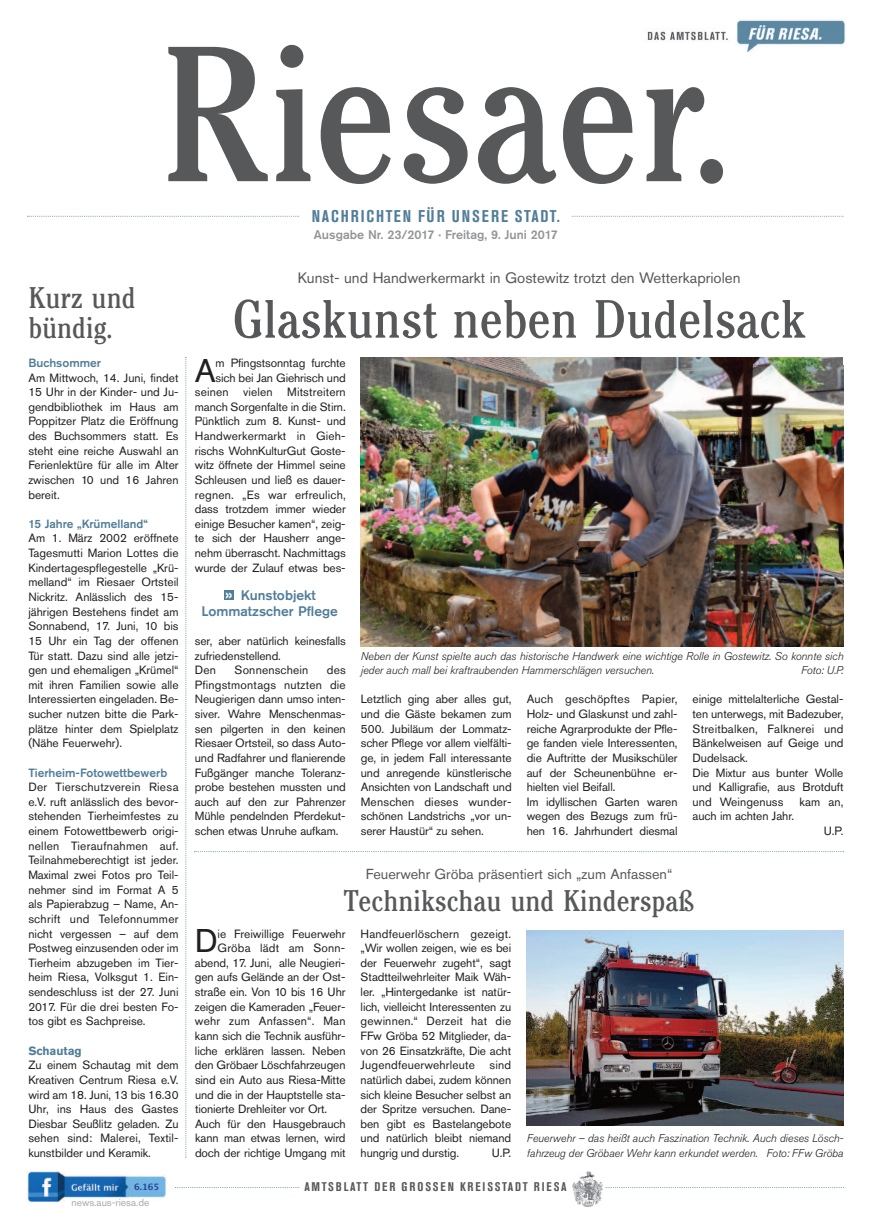
<style>
.page{position:relative;width:886px;height:1223px;background:#fff}
.page>*{position:absolute;margin:0;border:0;box-sizing:border-box;transform-origin:0 0}
.t1{font:201.25px "Cheltenham EFOP Book Con";color:#57585a}
.t2{font:56.25px "Cheltenham EFOP Book Con";color:#57585a}
.t3{font:32.62px "Akzidenz Grotesk Std";color:#231f20}
.t4{font:31.25px/29.2px "Cheltenham EFOP Book Con";color:#57585a}
.t5{font:500 17.5px "Akzidenz Grotesk Std";color:#fff}
.t6{font:700 condensed 16.88px "Akzidenz Grotesk Std";letter-spacing:.115em;color:#517d99}
.t7{font:15px "Akzidenz Grotesk Std";color:#57585a}
.t8{font:14.38px "Akzidenz Grotesk Std";color:#57585a}
.t9{font:500 13.75px/16.5px "Akzidenz Grotesk Std";color:#517d99}
.t10{font:500 12.5px "Akzidenz Grotesk Std";color:#939598}
.t11{font:700 condensed 12.5px "Akzidenz Grotesk Std";letter-spacing:.15em;color:#57585a}
.t12{font:11.88px/14.6px "Akzidenz Grotesk Std";letter-spacing:-.005em;color:#231f20;text-align:justify}
.t13{font:500 11.88px "Akzidenz Grotesk Std";color:#517d99}
.t14{font:11.88px "Akzidenz Grotesk Std";letter-spacing:.015em;color:#231f20}
.t15{font:700 11.88px "Akzidenz Grotesk Std";letter-spacing:-.005em;color:#517d99}
.t16{font:italic 300 11.25px/14.6px "Akzidenz Grotesk Std";letter-spacing:-.005em;color:#231f20}
.t17{font:10.12px "Akzidenz Grotesk Std";color:#a8a9ad}
.t18{font:700 8.75px "Lucida Grande";color:#253f8f}
</style>
<div class="page">
<img style="left:647px;top:20px;width:198px;height:32px">
<svg style="left:572px;top:216px;width:271px;height:1px"></svg>
<svg style="left:27px;top:216px;width:272px;height:1px"></svg>
<svg style="left:175px;top:1187px;width:124px;height:1px"></svg>
<svg style="left:606px;top:1187px;width:238px;height:1px"></svg>
<img style="left:572px;top:1171px;width:31px;height:35px">
<img style="left:27px;top:1171px;width:139px;height:30px">
<div style="left:224px;top:590px;width:10px;height:10px;background:#517d99"></div>
<svg style="left:185px;top:357px;width:1px;height:800px"></svg>
<img style="left:361px;top:357px;width:482px;height:289px">
<svg style="left:194px;top:851px;width:650px;height:1px"></svg>
<img style="left:527px;top:930px;width:316px;height:195px">
<h1 class="t1" style="left:160px;top:47px;width:577px">Riesaer.</h1>
<h3 class="t6" style="left:312px;top:206px;width:250px">NACHRICHTEN FÜR UNSERE STADT.</h3>
<p class="t10" style="left:314px;top:227px;width:245px">Ausgabe Nr. 23/2017 · Freitag, 9. Juni 2017</p>
<h3 class="t4" style="left:28px;top:286px;width:109px">Kurz und bündig.</h3>
<p class="t13" style="left:28px;top:355px;width:74px">Buchsommer</p>
<p class="t12" style="left:28px;top:370px;width:152px">Am Mittwoch, 14. Juni, findet 15 Uhr in der Kinder- und Ju&shy;gendbibliothek im Haus am Poppitzer Platz die Eröffnung des Buchsommers statt. Es steht eine reiche Auswahl an Ferienlektüre für alle im Alter zwischen 10 und 16 Jahren bereit.</p>
<p class="t13" style="left:28px;top:516px;width:121px">15 Jahre „Krümelland“</p>
<p class="t12" style="left:28px;top:531px;width:152px">Am 1. März 2002 eröffnete Tagesmutti Marion Lottes die Kindertagespflegestelle „Krü&shy;melland“ im Riesaer Ortsteil Nickritz. Anlässlich des 15- jährigen Bestehens findet am Sonnabend, 17. Juni, 10 bis 15 Uhr ein Tag der offenen Tür statt. Dazu sind alle jetzi&shy;gen und ehemaligen „Krümel“ mit ihren Familien sowie alle Interessierten eingeladen. Be&shy;sucher nutzen bitte die Park&shy;plätze hinter dem Spielplatz (Nähe Feuerwehr).</p>
<p class="t13" style="left:28px;top:765px;width:140px">Tierheim-Fotowettbewerb</p>
<p class="t12" style="left:28px;top:779px;width:152px">Der Tierschutzverein Riesa e.V. ruft anlässlich des bevor&shy;stehenden Tierheimfestes zu einem Fotowettbewerb origi&shy;nellen Tieraufnahmen auf.<br>Teilnahmeberechtigt ist jeder.<br>Maximal zwei Fotos pro Teil&shy;nehmer sind im Format A 5 als Papierabzug – Name, An&shy;schrift und Telefonnummer nicht vergessen – auf dem Postweg einzusenden oder im Tierheim abzugeben im Tier&shy;heim Riesa, Volksgut 1. Ein&shy;sendeschluss ist der 27. Juni 2017. Für die drei besten Fo&shy;tos gibt es Sachpreise.</p>
<p class="t15" style="left:28px;top:1043px;width:55px">Schautag</p>
<p class="t12" style="left:28px;top:1057px;width:152px">Zu einem Schautag mit dem Kreativen Centrum Riesa e.V. wird am 18. Juni, 13 bis 16.30<br>Uhr, ins Haus des Gastes Diesbar Seußlitz geladen. Zu sehen sind: Malerei, Textil&shy;kunstbilder und Keramik.</p>
<p class="t18" style="left:134px;top:1181px;width:27px">6.165</p>
<p class="t17" style="left:72px;top:1196px;width:79px">news.aus-riesa.de</p>
<p class="t7" style="left:298px;top:269px;width:444px">Kunst- und Handwerkermarkt in Gostewitz trotzt den Wetterkapriolen</p>
<h2 class="t2" style="left:233px;top:300px;width:574px">Glaskunst neben Dudelsack</h2>
<p class="t12" style="left:195px;top:355px;width:152px;text-align:right">m Pfingstsonntag furchte sich bei Jan Giehrisch und seinen vielen Mitstreitern manch Sorgenfalte in die Stirn.<br>Pünktlich zum 8. Kunst- und<br>Handwerkermarkt in Gieh&shy;rischs WohnKulturGut Goste&shy;witz öffnete der Himmel seine<br>Schleusen und ließ es dauer&shy;regnen. „Es war erfreulich, dass trotzdem immer wieder einige Besucher kamen“, zeig&shy;te sich der Hausherr ange&shy;nehm überrascht. Nachmittags wurde der Zulauf etwas bes-</p>
<h3 class="t3" style="left:195px;top:351px;width:23px">A</h3>
<p class="t9" style="left:201px;top:586px;width:138px;text-indent:39px">Kunstobjekt<br>Lommatzscher Pflege</p>
<h3 class="t5" style="left:225px;top:584px;width:9px">»</h3>
<p class="t12" style="left:195px;top:633px;width:152px;text-align:left">ser, aber natürlich keinesfalls zufriedenstellend.<br>Den</p>
<p class="t14" style="left:235px;top:663px;width:75px">Sonnenschein</p>
<p class="t12" style="left:195px;top:662px;width:152px;text-indent:132px">des Pfingstmontags nutzten die Neugierigen dann umso inten&shy;siver. Wahre Menschenmas&shy;sen pilgerten in den keinen Riesaer Ortsteil, so dass Auto&shy;und Radfahrer und flanierende Fußgänger manche Toleranz&shy;probe bestehen mussten und auch auf den zur Pahrenzer Mühle pendelnden Pferdekut&shy;schen etwas Unruhe aufkam.</p>
<p class="t16" style="left:361px;top:648px;width:484px">Neben der Kunst spielte auch das historische Handwerk eine wichtige Rolle in Gostewitz. So konnte sich jeder auch mall bei kraftraubenden Hammerschlägen versuchen.</p>
<p class="t16" style="left:801px;top:663px;width:44px">Foto: U.P.</p>
<p class="t12" style="left:361px;top:692px;width:152px">Letztlich ging aber alles gut, und die Gäste bekamen zum 500. Jubiläum der Lommatz&shy;scher Pflege vor allem vielfälti&shy;ge, in jedem Fall interessante und anregende künstlerische Ansichten von Landschaft und Menschen dieses wunder&shy;schönen Landstrichs „vor un&shy;serer Haustür“ zu sehen.</p>
<p class="t12" style="left:527px;top:692px;width:152px;text-align:left">Auch geschöpftes Papier,<br>Holz- und Glaskunst und zahl&shy;reiche Agrarprodukte der Pfle&shy;ge fanden viele Interessenten, die Auftritte der Musikschüler auf der Scheunenbühne er&shy;hielten viel Beifall.<br>Im idyllischen Garten waren wegen des Bezugs zum frü&shy;hen 16. Jahrhundert diesmal</p>
<p class="t12" style="left:692px;top:692px;width:152px;text-align:left">einige mittelalterliche Gestal&shy;ten unterwegs, mit Badezuber,<br>Streitbalken, Falknerei und<br>Bänkelweisen auf Geige und<br>Dudelsack.<br>Die Mixtur aus bunter Wolle und Kalligrafie, aus Brotduft und Weingenuss</p>
<p class="t12" style="left:799px;top:794px;width:46px">kam an,</p>
<p class="t12" style="left:692px;top:809px;width:103px">auch im achten Jahr.</p>
<p class="t12" style="left:824px;top:823px;width:21px">U.P.</p>
<p class="t8" style="left:366px;top:865px;width:308px">Feuerwehr Gröba präsentiert sich „zum Anfassen“</p>
<h3 class="t4" style="left:344px;top:888px;width:352px">Technikschau und Kinderspaß</h3>
<h3 class="t3" style="left:195px;top:921px;width:25px">D</h3>
<p class="t12" style="left:218px;top:926px;width:129px">ie Freiwillige Feuerwehr</p>
<p class="t14" style="left:218px;top:941px;width:129px">Gröba lädt am Sonn-</p>
<p class="t12" style="left:195px;top:955px;width:152px">abend, 17. Juni, alle Neugieri-</p>
<p class="t12" style="left:195px;top:969px;width:152px">gen aufs Gelände an der Ost-</p>
<p class="t12" style="left:195px;top:984px;width:152px">straße ein. Von 10 bis 16 Uhr</p>
<p class="t12" style="left:195px;top:999px;width:152px">zeigen die Kameraden „Feuer-</p>
<p class="t14" style="left:195px;top:1014px;width:152px">wehr zum Anfassen“. Man</p>
<p class="t12" style="left:195px;top:1028px;width:152px">kann sich die Technik ausführ-</p>
<p class="t12" style="left:195px;top:1043px;width:152px">liche erklären lassen. Neben</p>
<p class="t12" style="left:195px;top:1057px;width:152px">den Gröbaer Löschfahrzeugen</p>
<p class="t12" style="left:195px;top:1072px;width:152px">sind ein Auto aus Riesa-Mitte</p>
<p class="t12" style="left:195px;top:1086px;width:152px">und die in der Hauptstelle sta-</p>
<p class="t12" style="left:195px;top:1101px;width:134px">tionierte Drehleiter vor Ort.</p>
<p class="t12" style="left:195px;top:1116px;width:152px">Auch für den Hausgebrauch</p>
<p class="t12" style="left:195px;top:1130px;width:152px">kann man etwas lernen, wird</p>
<p class="t12" style="left:195px;top:1145px;width:152px">doch der richtige Umgang mit</p>
<p class="t12" style="left:361px;top:926px;width:152px">Handfeuerlöschern gezeigt. „Wir wollen zeigen, wie es bei der Feuerwehr zugeht“, sagt Stadtteilwehrleiter Maik Wäh&shy;ler. „Hintergedanke ist natür&shy;lich, vielleicht Interessenten zu gewinnen.“ Derzeit hat die FFw Gröba 52 Mitglieder, da&shy;von 26 Einsatzkräfte, Die acht Jugendfeuerwehrleute sind natürlich dabei, zudem können sich kleine Besucher selbst an der Spritze versuchen. Dane&shy;ben gibt es Bastelangebote und natürlich bleibt niemand hungrig und durstig.</p>
<p class="t12" style="left:492px;top:1145px;width:21px">U.P.</p>
<p class="t16" style="left:527px;top:1131px;width:318px">Feuerwehr – das heißt auch Faszination Technik. Auch dieses Lösch&shy;fahrzeug der Gröbaer Wehr kann erkundet werden. Foto: FFw Gröba</p>
<p class="t11" style="left:304px;top:1179px;width:264px">AMTSBLATT DER GROSSEN KREISSTADT RIESA</p>
</div>
